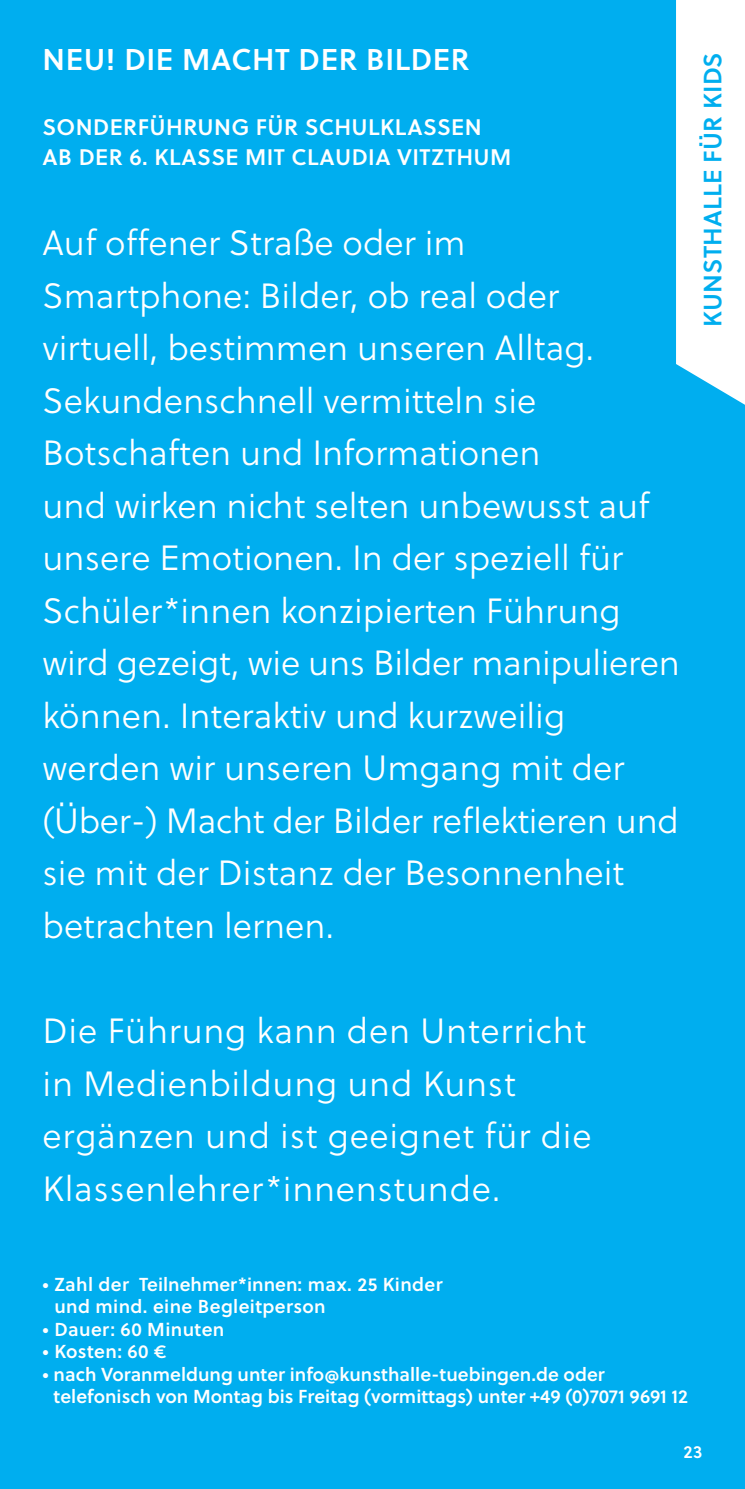
<style>
.page{position:relative;width:745px;height:1489px;background:#fff}
.page>*{position:absolute;margin:0;border:0;box-sizing:border-box;transform-origin:0 0}
.t1{font:35px/52.5px "Soleil Lt";color:#fff}
.t2{font:35px/52.5px "Soleil Lt";letter-spacing:.02em;color:#fff}
.t3{font:30px "Soleil Sb";letter-spacing:.02em;color:#fff}
.t4{font:25px "Soleil Sb";letter-spacing:.01em;color:#00aeef}
.t5{font:22.5px/30px "Soleil Sb";letter-spacing:.02em;color:#fff}
.t6{font:18.75px/22.5px "Soleil Sb";color:#fff}
.t7{font:18.75px/22.5px "Soleil Sb";letter-spacing:.02em;color:#fff}
.t8{font:17.5px "Soleil Sb";color:#fff}
</style>
<div class="page">
<div style="left:0;top:0;width:744px;height:1488px;background:#00aeef"></div>
<svg style="left:676px;top:0;width:68px;height:404px;background:#f2fafe"></svg>
<p class="t3" style="left:43px;top:37px;width:428px">NEU! DIE MACHT DER BILDER</p>
<p class="t5" style="left:43px;top:111px;width:470px">SONDERFÜHRUNG FÜR SCHULKLASSEN<br>AB DER 6. KLASSE MIT CLAUDIA VITZTHUM</p>
<p class="t1" style="left:43px;top:216px;width:638px">Auf offener Straße oder im Smartphone: Bilder, ob real oder virtuell, bestimmen unseren Alltag.<br>Sekundenschnell vermitteln sie Botschaften und Informationen<br>und wirken nicht selten unbewusst auf unsere Emotionen. In der speziell für Schüler*innen konzipierten Führung wird gezeigt, wie uns Bilder manipulieren können. Interaktiv und kurzweilig werden wir unseren Umgang mit der (Über-) Macht der Bilder reflektieren und sie mit der Distanz der Besonnenheit betrachten lernen.</p>
<p class="t4" style="left:693px;top:327px;width:275px;rotate:-90deg">KUNSTHALLE FÜR KIDS</p>
<p class="t2" style="left:43px;top:1004px;width:550px">Die Führung kann den Unterricht in Medienbildung und Kunst ergänzen und ist geeignet für die<br>Klassenlehrer*innenstunde.</p>
<p class="t7" style="left:54px;top:1271px;width:389px;text-indent:-12px">• Zahl der Teilnehmer*innen: max. 25 Kinder und mind. eine Begleitperson</p>
<p class="t7" style="left:43px;top:1316px;width:183px">• Dauer: 60 Minuten</p>
<p class="t7" style="left:43px;top:1339px;width:125px">• Kosten: 60 €</p>
<p class="t6" style="left:54px;top:1361px;width:635px;text-indent:-11px">• nach Voranmeldung unter info@kunsthalle-tuebingen.de oder telefonisch von Montag bis Freitag (vormittags) unter +49 (0)7071 9691 12</p>
<p class="t8" style="left:683px;top:1438px;width:20px">23</p>
</div>
